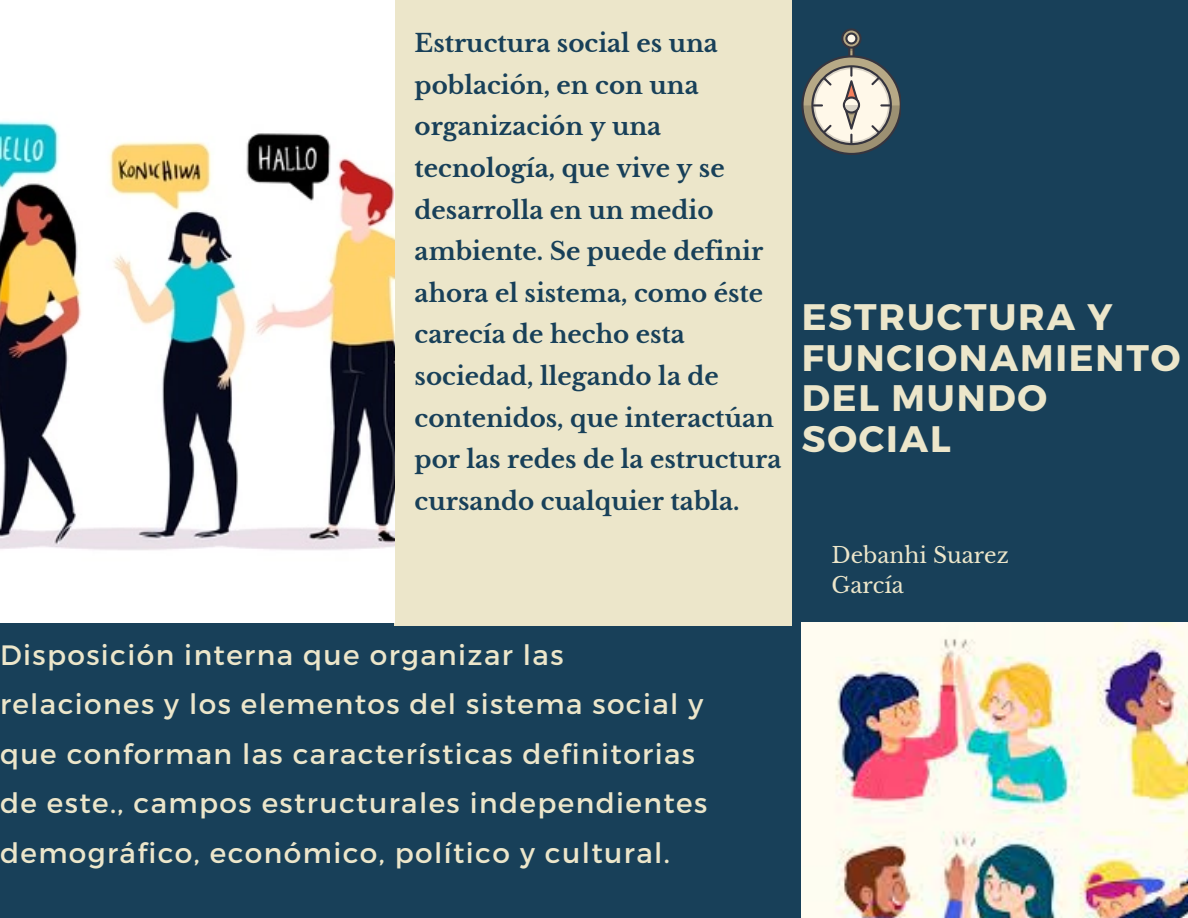
<style>
.page{position:relative;width:1188px;height:918px;background:#184059}
.page>*{position:absolute;margin:0;border:0;box-sizing:border-box;transform-origin:0 0}
.t1{font:700 36.9px/40.5px "Montserrat";letter-spacing:.05em;color:#ece6ca}
.t2{font:28.05px/49.5px "Montserrat";letter-spacing:.05em;color:#ece6ca}
.t3{font:700 24.45px/41.7px "Libre Baskerville";color:#184059}
.t4{font:21.75px/30.3px "Libre Baskerville";color:#ece6ca}
</style>
<div class="page">
<div style="left:395px;top:0;width:397px;height:626px;background:#ece6ca"></div>
<svg style="left:802px;top:28px;width:99px;height:127px"></svg>
<img style="left:0;top:0;width:394px;height:623px">
<img style="left:802px;top:623px;width:386px;height:295px">
<p class="t3" style="left:415px;top:23px;width:368px">Estructura social es una población, en con una organización y una tecnología, que vive y se desarrolla en un medio ambiente. Se puede definir ahora el sistema, como éste carecía de hecho esta sociedad, llegando la de contenidos, que interactúan por las redes de la estructura cursando cualquier tabla.</p>
<p class="t2" style="left:0;top:629px;width:709px">Disposición interna que organizar las relaciones y los elementos del sistema social y que conforman las características definitorias de este., campos estructurales independientes demográfico, económico, político y cultural.</p>
<p class="t1" style="left:802px;top:295px;width:380px">ESTRUCTURA Y<br>FUNCIONAMIENTO<br>DEL MUNDO<br>SOCIAL</p>
<p class="t4" style="left:831px;top:540px;width:179px">Debanhi Suarez<br>García</p>
</div>
